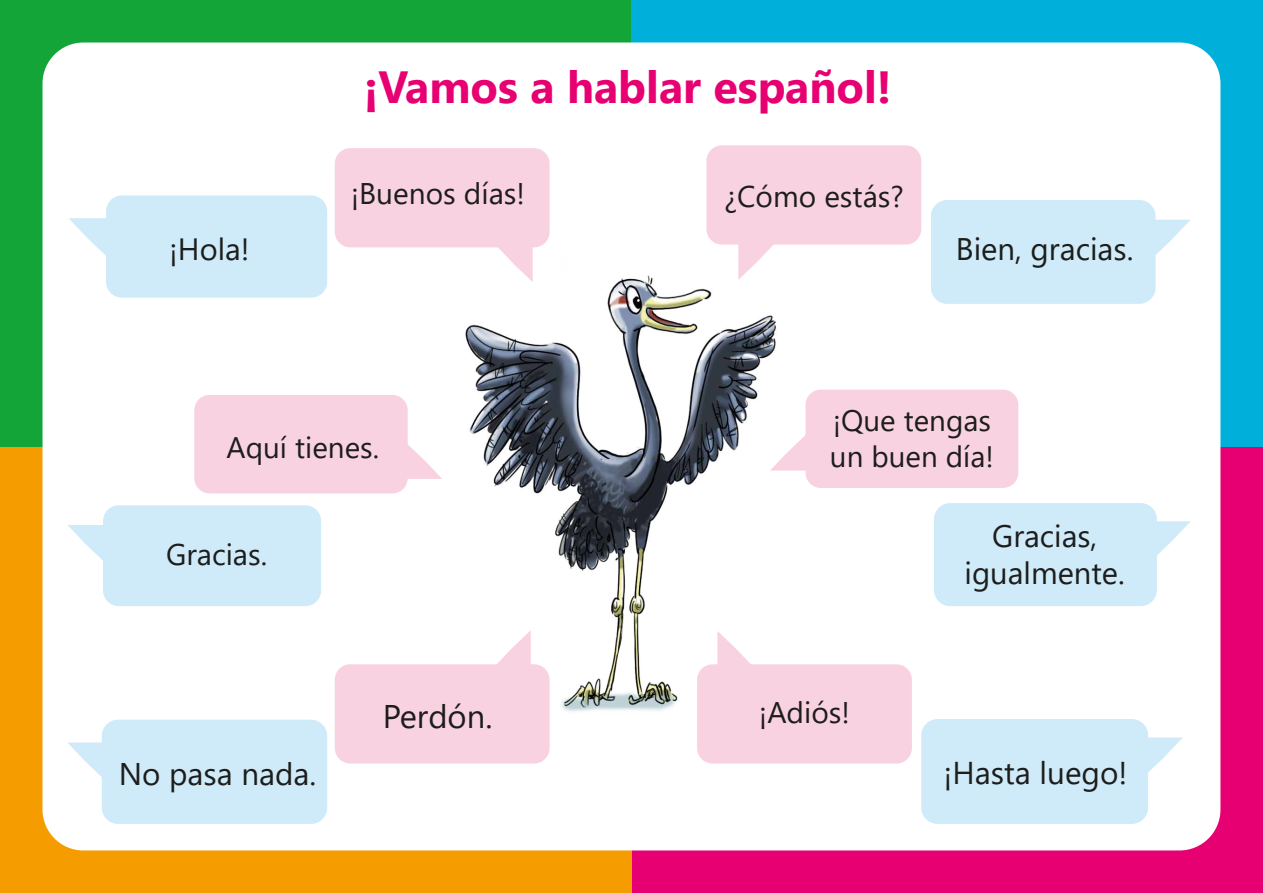
<style>
.page{position:relative;width:1263px;height:893px;background:#fff}
.page>*{position:absolute;margin:0;border:0;box-sizing:border-box;transform-origin:0 0}
.t1{font:700 45px "Segoe UI";color:#e60071}
.t2{font:32.7px "Segoe UI";color:#1d1d1b}
.t3{font:31.5px "Segoe UI";color:#1d1d1b}
.t4{font:31.28px "Segoe UI";color:#1d1d1b}
.t5{font:31.2px "Segoe UI";color:#1d1d1b}
.t6{font:30.97px/37.1px "Segoe UI";color:#1d1d1b;text-align:center}
.t7{font:30.75px "Segoe UI";color:#1d1d1b}
.t8{font:29.85px "Segoe UI";color:#1d1d1b}
.t9{font:29.78px "Segoe UI";color:#1d1d1b}
.t10{font:29.62px "Segoe UI";color:#1d1d1b}
.t11{font:29.55px/35.5px "Segoe UI";color:#1d1d1b}
</style>
<div class="page">
<div style="left:631px;top:446px;width:632px;height:447px;background:#e60071"></div>
<div style="left:0;top:446px;width:631px;height:447px;background:#f59c00"></div>
<div style="left:0;top:0;width:631px;height:446px;background:#13a538"></div>
<div style="left:631px;top:0;width:632px;height:446px;background:#00b0db"></div>
<div style="left:43px;top:43px;width:1177px;height:807px;background:#fff;border-radius:41px"></div>
<img style="left:331px;top:229px;width:595px;height:509px">
<div style="left:336px;top:150px;width:212px;height:96px;background:#f9d2e2;border-radius:14px"></div>
<div style="left:335px;top:148px;width:215px;height:99px;border:3px solid #f9d2e2;border-radius:14px"></div>
<svg style="left:493px;top:244px;width:41px;height:40px"></svg>
<svg style="left:737px;top:245px;width:41px;height:37px"></svg>
<div style="left:708px;top:147px;width:211px;height:96px;background:#f9d2e2;border-radius:14px"></div>
<div style="left:706px;top:145px;width:215px;height:100px;border:3px solid #f9d2e2;border-radius:14px"></div>
<svg style="left:408px;top:440px;width:36px;height:40px"></svg>
<div style="left:196px;top:397px;width:210px;height:95px;background:#f9d2e2;border-radius:14px"></div>
<div style="left:194px;top:395px;width:214px;height:98px;border:3px solid #f9d2e2;border-radius:14px"></div>
<svg style="left:491px;top:628px;width:41px;height:36px"></svg>
<div style="left:336px;top:666px;width:212px;height:96px;background:#f9d2e2;border-radius:14px"></div>
<div style="left:335px;top:664px;width:215px;height:99px;border:3px solid #f9d2e2;border-radius:14px"></div>
<svg style="left:716px;top:629px;width:41px;height:35px"></svg>
<div style="left:699px;top:666px;width:211px;height:96px;background:#f9d2e2;border-radius:14px"></div>
<div style="left:697px;top:664px;width:215px;height:100px;border:3px solid #f9d2e2;border-radius:14px"></div>
<svg style="left:768px;top:431px;width:37px;height:40px"></svg>
<div style="left:807px;top:391px;width:209px;height:95px;background:#f9d2e2;border-radius:14px"></div>
<div style="left:805px;top:390px;width:213px;height:98px;border:3px solid #f9d2e2;border-radius:14px"></div>
<svg style="left:1148px;top:737px;width:35px;height:36px"></svg>
<div style="left:923px;top:721px;width:223px;height:101px;background:#cfeaf8;border-radius:15px"></div>
<div style="left:921px;top:719px;width:227px;height:105px;border:4px solid #cfeaf8;border-radius:15px"></div>
<svg style="left:1157px;top:521px;width:34px;height:34px"></svg>
<div style="left:936px;top:505px;width:219px;height:99px;background:#cfeaf8;border-radius:14px"></div>
<div style="left:934px;top:503px;width:223px;height:103px;border:4px solid #cfeaf8;border-radius:14px"></div>
<svg style="left:1155px;top:219px;width:35px;height:42px"></svg>
<div style="left:933px;top:202px;width:221px;height:100px;background:#cfeaf8;border-radius:14px"></div>
<div style="left:931px;top:200px;width:224px;height:104px;border:4px solid #cfeaf8;border-radius:14px"></div>
<svg style="left:68px;top:742px;width:34px;height:42px"></svg>
<div style="left:104px;top:721px;width:221px;height:101px;background:#cfeaf8;border-radius:14px"></div>
<div style="left:102px;top:720px;width:225px;height:104px;border:4px solid #cfeaf8;border-radius:14px"></div>
<svg style="left:68px;top:525px;width:35px;height:36px"></svg>
<div style="left:105px;top:507px;width:214px;height:97px;background:#cfeaf8;border-radius:14px"></div>
<div style="left:103px;top:505px;width:218px;height:101px;border:3px solid #cfeaf8;border-radius:14px"></div>
<svg style="left:69px;top:218px;width:37px;height:38px"></svg>
<div style="left:108px;top:197px;width:217px;height:99px;background:#cfeaf8;border-radius:14px"></div>
<div style="left:106px;top:195px;width:221px;height:103px;border:4px solid #cfeaf8;border-radius:14px"></div>
<h1 class="t1" style="left:364px;top:45px;width:529px">¡Vamos a hablar español!</h1>
<p class="t7" style="left:169px;top:220px;width:82px">¡Hola!</p>
<p class="t8" style="left:351px;top:166px;width:176px">¡Buenos días!</p>
<p class="t8" style="left:724px;top:168px;width:182px">¿Cómo estás?</p>
<p class="t5" style="left:956px;top:220px;width:179px">Bien, gracias.</p>
<p class="t10" style="left:227px;top:419px;width:154px">Aquí tienes.</p>
<p class="t9" style="left:166px;top:526px;width:103px">Gracias.</p>
<p class="t11" style="left:830px;top:400px;width:165px">¡Que tengas un buen día!</p>
<p class="t6" style="left:964px;top:514px;width:162px">Gracias, igualmente.</p>
<p class="t4" style="left:119px;top:744px;width:199px">No pasa nada.</p>
<p class="t2" style="left:383px;top:685px;width:111px">Perdón.</p>
<p class="t8" style="left:759px;top:684px;width:93px">¡Adiós!</p>
<p class="t3" style="left:943px;top:743px;width:185px">¡Hasta luego!</p>
</div>
